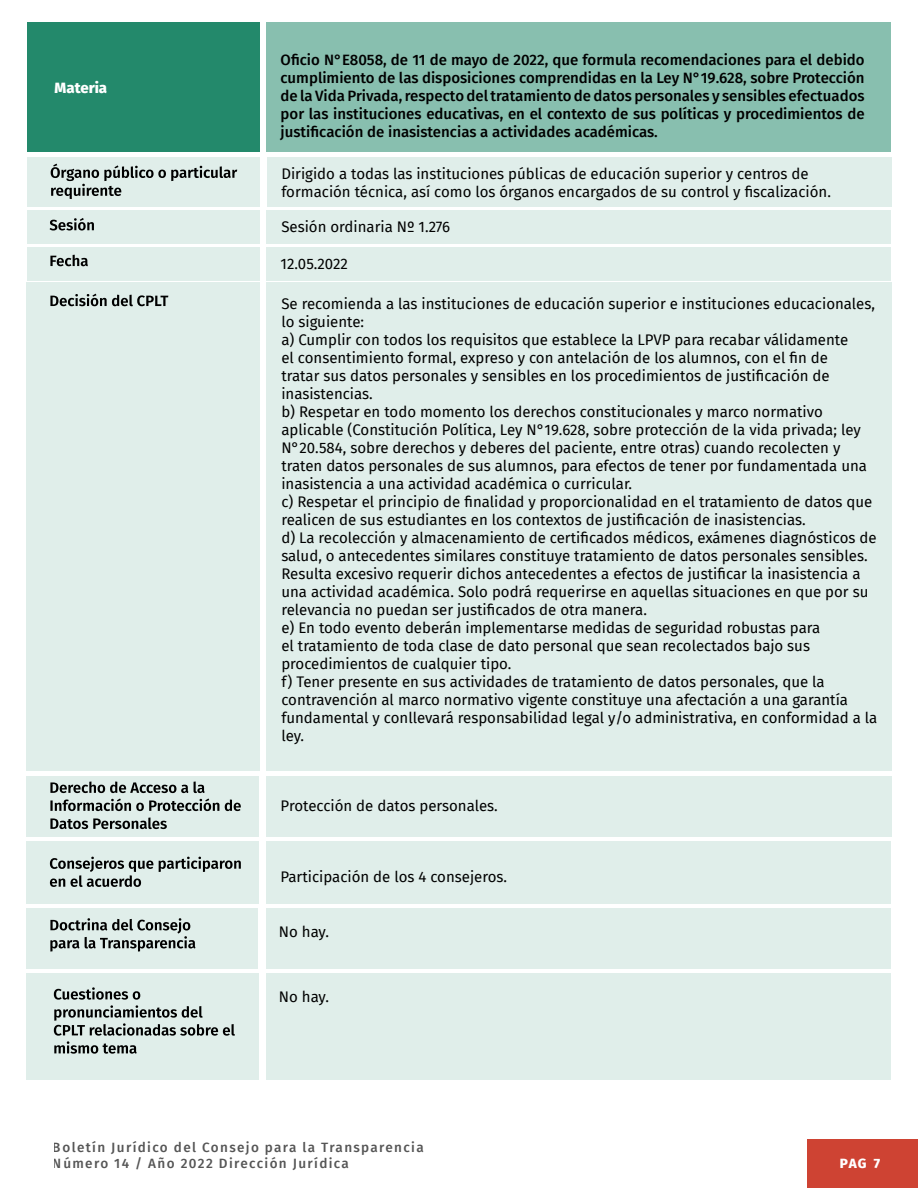
<style>
.page{position:relative;width:918px;height:1188px;background:#fff}
.page>*{position:absolute;margin:0;border:0;box-sizing:border-box;transform-origin:0 0}
.t1{font:15px/18px "Fira Sans";color:#000}
.t2{font:500 15px/18px "Fira Sans";color:#000;text-align:justify}
.t3{font:800 15px "Fira Sans";color:#fff}
.t4{font:500 13.5px/16.2px "Fira Sans";letter-spacing:.1em;color:#000}
.t5{font:800 13.5px "Fira Sans";color:#fff}
</style>
<div class="page">
<div style="left:807px;top:1140px;width:111px;height:48px;background:#ce4333"></div>
<div style="left:27px;top:23px;width:233px;height:129px;background:#23896b"></div>
<div style="left:266px;top:23px;width:624px;height:129px;background:#88bfaf"></div>
<div style="left:27px;top:158px;width:233px;height:49px;background:#e0eeea"></div>
<div style="left:267px;top:158px;width:624px;height:49px;background:#e0eeea"></div>
<svg style="left:51px;top:164px;width:186px;height:35px"></svg>
<div style="left:27px;top:210px;width:233px;height:33px;background:#e0eeea"></div>
<div style="left:266px;top:210px;width:624px;height:33px;background:#e0eeea"></div>
<svg style="left:50px;top:218px;width:44px;height:13px"></svg>
<div style="left:27px;top:247px;width:233px;height:33px;background:#e0eeea"></div>
<div style="left:266px;top:247px;width:624px;height:33px;background:#e0eeea"></div>
<svg style="left:50px;top:255px;width:38px;height:11px"></svg>
<div style="left:26px;top:283px;width:234px;height:488px;background:#e0eeea"></div>
<div style="left:266px;top:283px;width:626px;height:488px;background:#e0eeea"></div>
<svg style="left:50px;top:294px;width:118px;height:12px"></svg>
<div style="left:27px;top:776px;width:232px;height:60px;background:#e0eeea"></div>
<div style="left:266px;top:776px;width:625px;height:60px;background:#e0eeea"></div>
<svg style="left:50px;top:818px;width:117px;height:11px"></svg>
<svg style="left:50px;top:782px;width:191px;height:29px"></svg>
<div style="left:27px;top:841px;width:232px;height:62px;background:#e0eeea"></div>
<div style="left:266px;top:841px;width:624px;height:62px;background:#e0eeea"></div>
<svg style="left:50px;top:857px;width:191px;height:30px"></svg>
<div style="left:27px;top:908px;width:231px;height:61px;background:#e0eeea"></div>
<div style="left:267px;top:908px;width:624px;height:61px;background:#e0eeea"></div>
<svg style="left:50px;top:918px;width:145px;height:34px"></svg>
<div style="left:27px;top:973px;width:232px;height:107px;background:#e0eeea"></div>
<div style="left:266px;top:973px;width:624px;height:107px;background:#e0eeea"></div>
<svg style="left:54px;top:987px;width:181px;height:67px"></svg>
<p class="t3" style="left:55px;top:75px;width:54px">Materia</p>
<p class="t2" style="left:281px;top:50px;width:586px">Oficio N°E8058, de 11 de mayo de 2022, que formula recomendaciones para el debido cumplimiento de las disposiciones comprendidas en la Ley N°19.628, sobre Protección de la Vida Privada, respecto del tratamiento de datos personales y sensibles efectuados por las instituciones educativas, en el contexto de sus políticas y procedimientos de justificación de inasistencias a actividades académicas.</p>
<p class="t1" style="left:281px;top:165px;width:551px">Dirigido a todas las instituciones públicas de educación superior y centros de formación técnica, así como los órganos encargados de su control y fiscalización.</p>
<p class="t1" style="left:281px;top:217px;width:170px">Sesión ordinaria Nº 1.276</p>
<p class="t1" style="left:281px;top:254px;width:69px">12.05.2022</p>
<p class="t1" style="left:281px;top:294px;width:598px">Se recomienda a las instituciones de educación superior e instituciones educacionales, lo siguiente:<br>a) Cumplir con todos los requisitos que establece la LPVP para recabar válidamente<br>el consentimiento formal, expreso y con antelación de los alumnos, con el fin de<br>tratar sus datos personales y sensibles en los procedimientos de justificación de inasistencias.<br>b) Respetar en todo momento los derechos constitucionales y marco normativo aplicable (Constitución Política, Ley N°19.628, sobre protección de la vida privada; ley N°20.584, sobre derechos y deberes del paciente, entre otras) cuando recolecten y traten datos personales de sus alumnos, para efectos de tener por fundamentada una inasistencia a una actividad académica o curricular.<br>c) Respetar el principio de finalidad y proporcionalidad en el tratamiento de datos que realicen de sus estudiantes en los contextos de justificación de inasistencias.<br>d) La recolección y almacenamiento de certificados médicos, exámenes diagnósticos de salud, o antecedentes similares constituye tratamiento de datos personales sensibles.<br>Resulta excesivo requerir dichos antecedentes a efectos de justificar la inasistencia a una actividad académica. Solo podrá requerirse en aquellas situaciones en que por su relevancia no puedan ser justificados de otra manera.<br>e) En todo evento deberán implementarse medidas de seguridad robustas para<br>el tratamiento de toda clase de dato personal que sean recolectados bajo sus procedimientos de cualquier tipo.<br>f) Tener presente en sus actividades de tratamiento de datos personales, que la contravención al marco normativo vigente constituye una afectación a una garantía fundamental y conllevará responsabilidad legal y/o administrativa, en conformidad a la ley.</p>
<p class="t1" style="left:281px;top:797px;width:219px">Protección de datos personales.</p>
<p class="t1" style="left:281px;top:867px;width:228px">Participación de los 4 consejeros.</p>
<p class="t1" style="left:279px;top:922px;width:52px">No hay.</p>
<p class="t1" style="left:279px;top:988px;width:52px">No hay.</p>
<p class="t4" style="left:53px;top:1139px;width:372px">Boletín Jurídico del Consejo para la Transparencia<br>Número 14 / Año 2022 Dirección Jurídica</p>
<p class="t5" style="left:840px;top:1151px;width:42px">PAG 7</p>
</div>
